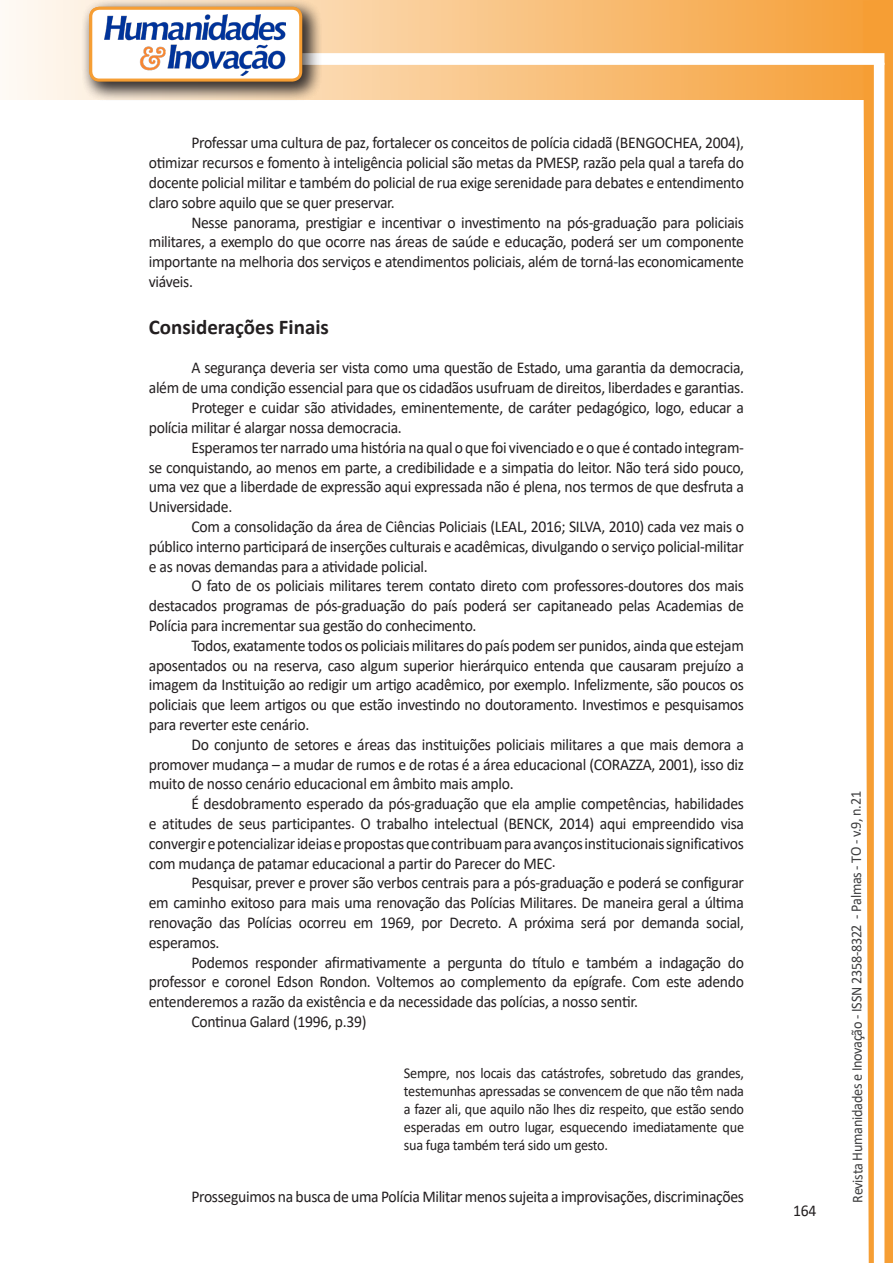
<style>
.page{position:relative;width:893px;height:1263px;background:#fff}
.page>*{position:absolute;margin:0;border:0;box-sizing:border-box;transform-origin:0 0}
.Titulo_2{font:700 21px "Calibri";color:#231f20}
.texto{font:16.5px/19.8px "Calibri";letter-spacing:-.02em;color:#231f20;text-align:justify;scale:.95 1}
.citacao{font:15px/18px "Calibri";letter-spacing:-.02em;color:#231f20;text-align:justify;scale:.95 1}
.t1{font:15px "Calibri";letter-spacing:-.025em;color:#3e3e3f;scale:.95 1}
</style>
<div class="page">
<svg style="left:5px;top:0;width:858px;height:100px;background:#f9c484"></svg>
<div style="left:302px;top:53px;width:582px;height:12px;background:#fff;border:2px solid #fff"></div>
<svg style="left:863px;top:0;width:30px;height:1263px"></svg>
<div style="left:81px;top:0;width:241px;height:102px;background:#231f20;opacity:.75"></div>
<svg style="left:91px;top:8px;width:210px;height:72px"></svg>
<div style="left:89px;top:7px;width:213px;height:75px;border:3px solid #f69e34;border-radius:9px"></div>
<p class="texto" style="left:149px;top:133px;width:628px;text-indent:43px">Professar uma cultura de paz, fortalecer os conceitos de polícia cidadã (BENGOCHEA, 2004), otimizar recursos e fomento à inteligência policial são metas da PMESP, razão pela qual a tarefa do docente policial militar e também do policial de rua exige serenidade para debates e entendimento claro sobre aquilo que se quer preservar.</p>
<p class="texto" style="left:149px;top:212px;width:628px;text-indent:43px">Nesse panorama, prestigiar e incentivar o investimento na pós-graduação para policiais militares, a exemplo do que ocorre nas áreas de saúde e educação, poderá ser um componente importante na melhoria dos serviços e atendimentos policiais, além de torná-las economicamente viáveis.</p>
<p class="Titulo_2" style="left:149px;top:312px;width:182px">Considerações Finais</p>
<p class="texto" style="left:149px;top:358px;width:628px;text-align:right">A segurança deveria ser vista como uma questão de Estado, uma garantia da democracia,<br>além de uma condição essencial para que os cidadãos usufruam de direitos, liberdades e garantias.</p>
<p class="texto" style="left:149px;top:397px;width:628px;text-indent:43px">Proteger e cuidar são atividades, eminentemente, de caráter pedagógico, logo, educar a polícia militar é alargar nossa democracia.</p>
<p class="texto" style="left:149px;top:437px;width:628px;text-indent:43px">Esperamos ter narrado uma história na qual o que foi vivenciado e o que é contado integram&shy;se conquistando, ao menos em parte, a credibilidade e a simpatia do leitor. Não terá sido pouco, uma vez que a liberdade de expressão aqui expressada não é plena, nos termos de que desfruta a Universidade.</p>
<p class="texto" style="left:149px;top:516px;width:628px;text-indent:43px">Com a consolidação da área de Ciências Policiais (LEAL, 2016; SILVA, 2010) cada vez mais o público interno participará de inserções culturais e acadêmicas, divulgando o serviço policial-militar e as novas demandas para a atividade policial.</p>
<p class="texto" style="left:149px;top:575px;width:628px;text-indent:43px">O fato de os policiais militares terem contato direto com professores-doutores dos mais destacados programas de pós-graduação do país poderá ser capitaneado pelas Academias de Polícia para incrementar sua gestão do conhecimento.</p>
<p class="texto" style="left:149px;top:635px;width:628px;text-indent:43px">Todos, exatamente todos os policiais militares do país podem ser punidos, ainda que estejam aposentados ou na reserva, caso algum superior hierárquico entenda que causaram prejuízo a imagem da Instituição ao redigir um artigo acadêmico, por exemplo. Infelizmente, são poucos os policiais que leem artigos ou que estão investindo no doutoramento. Investimos e pesquisamos para reverter este cenário.</p>
<p class="texto" style="left:149px;top:734px;width:628px;text-indent:43px">Do conjunto de setores e áreas das instituições policiais militares a que mais demora a promover mudança – a mudar de rumos e de rotas é a área educacional (CORAZZA, 2001), isso diz muito de nosso cenário educacional em âmbito mais amplo.</p>
<p class="texto" style="left:149px;top:793px;width:628px;text-indent:43px">É desdobramento esperado da pós-graduação que ela amplie competências, habilidades e atitudes de seus participantes. O trabalho intelectual (BENCK, 2014) aqui empreendido visa convergir e potencializar ideias e propostas que contribuam para avanços institucionais significativos com mudança de patamar educacional a partir do Parecer do MEC.</p>
<p class="texto" style="left:149px;top:872px;width:628px;text-indent:43px">Pesquisar, prever e prover são verbos centrais para a pós-graduação e poderá se configurar em caminho exitoso para mais uma renovação das Polícias Militares. De maneira geral a última renovação das Polícias ocorreu em 1969, por Decreto. A próxima será por demanda social, esperamos.</p>
<p class="texto" style="left:149px;top:952px;width:628px;text-indent:43px">Podemos responder afirmativamente a pergunta do título e também a indagação do professor e coronel Edson Rondon. Voltemos ao complemento da epígrafe. Com este adendo entenderemos a razão da existência e da necessidade das polícias, a nosso sentir.</p>
<p class="texto" style="left:191px;top:1011px;width:186px">Continua Galard (1996, p.39)</p>
<p class="citacao" style="left:404px;top:1063px;width:360px">Sempre, nos locais das catástrofes, sobretudo das grandes, testemunhas apressadas se convencem de que não têm nada a fazer ali, que aquilo não lhes diz respeito, que estão sendo esperadas em outro lugar, esquecendo imediatamente que sua fuga também terá sido um gesto.</p>
<p class="texto" style="left:191px;top:1186px;width:583px">Prosseguimos na busca de uma Polícia Militar menos sujeita a improvisações, discriminações</p>
<p class="texto" style="left:793px;top:1200px;width:26px">164</p>
<p class="t1" style="left:846px;top:1203px;width:435px;rotate:-90deg">Revista Humanidades e Inovação - ISSN 2358-8322 - Palmas - TO - v.9, n.21</p>
</div>
